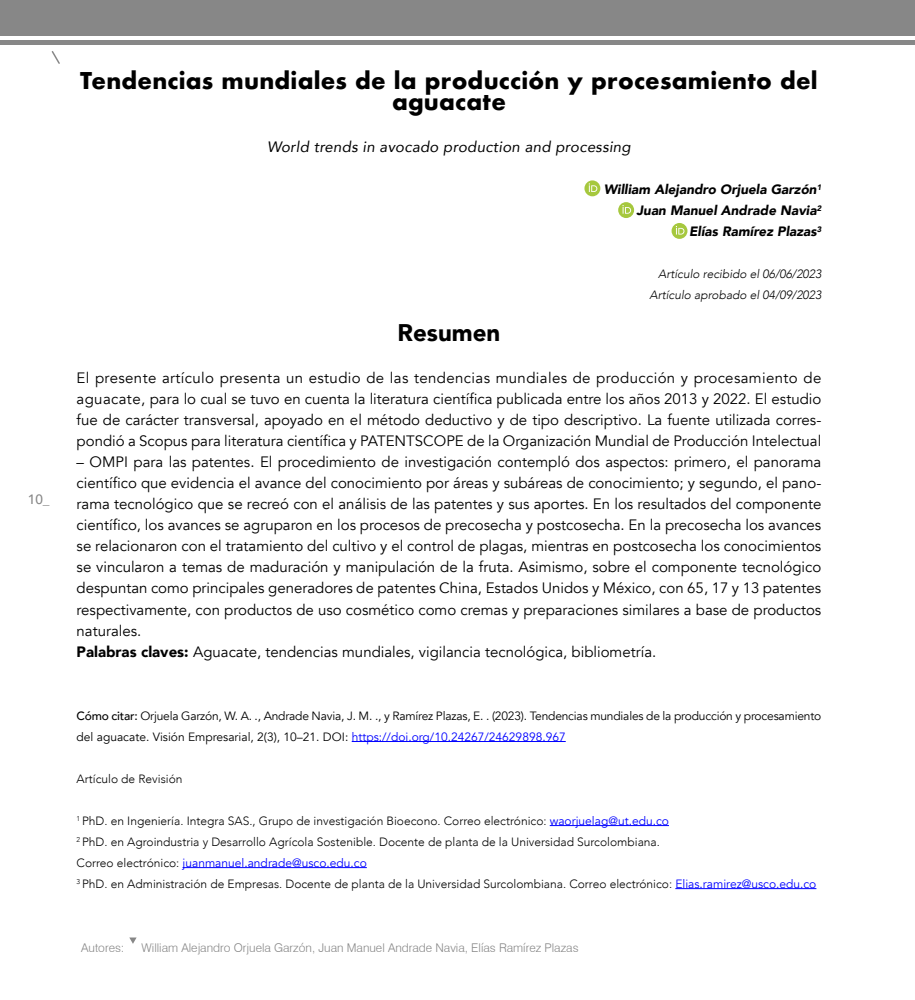
<style>
.page{position:relative;width:915px;height:1000px;background:#fff}
.page>*{position:absolute;margin:0;border:0;box-sizing:border-box;transform-origin:0 0}
.t1{font:900 24px "Avenir";color:#000}
.t2{font:700 22.5px/21px "Futura";letter-spacing:.01em;color:#000;text-align:center}
.t3{font:15px/21px "Avenir";color:#000;text-align:justify}
.t4{font:italic 15px "Avenir";letter-spacing:.02em;color:#000}
.t5{font:italic 900 13.5px/21px "Avenir";color:#000;text-align:right}
.t6{font:500 13.5px "Avenir";color:#878787}
.t7{font:300 12px/21px "Avenir";color:#000}
.t8{font:12px/21px "Avenir";letter-spacing:-.015em;color:#000}
.t9{font:300 12px "Swiss 721 BT";color:#878787}
.t10{font:italic 300 12px/21px "Avenir";color:#000;text-align:right}
.s1{font-weight:900}
.s2{font-weight:500}
.s3{color:#00f}
.s4{font-weight:400;color:#00f}
</style>
<div class="page">
<div style="left:0;top:0;width:914px;height:36px;background:#878787"></div>
<div style="left:0;top:40px;width:914px;height:5px;background:#878787"></div>
<svg style="left:51px;top:51px;width:9px;height:13px"></svg>
<svg style="left:129px;top:937px;width:7px;height:6px"></svg>
<hr style="left:351px;top:741px;width:214px;height:1px;background:#00f">
<hr style="left:549px;top:825px;width:119px;height:1px;background:#00f">
<hr style="left:182px;top:867px;width:185px;height:1px;background:#00f">
<hr style="left:675px;top:888px;width:141px;height:1px;background:#00f">
<svg style="left:584px;top:180px;width:16px;height:16px"></svg>
<svg style="left:618px;top:202px;width:16px;height:16px"></svg>
<svg style="left:671px;top:223px;width:16px;height:16px"></svg>
<p class="t6" style="left:28px;top:488px;width:23px">10_</p>
<h2 class="t2" style="left:80px;top:70px;width:738px">Tendencias mundiales de la producción y procesamiento del aguacate</h2>
<p class="t4" style="left:267px;top:138px;width:365px">World trends in avocado production and processing</p>
<p class="t5" style="left:603px;top:179px;width:219px">William Alejandro Orjuela Garzón<sup>1<br></sup>Juan Manuel Andrade Navia<sup>2<br></sup>Elías Ramírez Plazas<sup>3</sup></p>
<p class="t10" style="left:649px;top:263px;width:173px">Artículo recibido el 06/06/2023<br>Artículo aprobado el 04/09/2023</p>
<h1 class="t1" style="left:397px;top:312px;width:104px">Resumen</h1>
<p class="t3" style="left:77px;top:368px;width:746px">El presente artículo presenta un estudio de las tendencias mundiales de producción y procesamiento de aguacate, para lo cual se tuvo en cuenta la literatura científica publicada entre los años 2013 y 2022. El estudio fue de carácter transversal, apoyado en el método deductivo y de tipo descriptivo. La fuente utilizada corres&shy;pondió a Scopus para literatura científica y PATENTSCOPE de la Organización Mundial de Producción Intelectual</p>
<p class="t3" style="left:77px;top:452px;width:746px;text-align:left">– OMPI para las patentes. El procedimiento de investigación contempló dos aspectos: primero, el panorama científico que evidencia el avance del conocimiento por áreas y subáreas de conocimiento; y segundo, el pano&shy;rama tecnológico que se recreó con el análisis de las patentes y sus aportes. En los resultados del componente científico, los avances se agruparon en los procesos de precosecha y postcosecha. En la precosecha los avances se relacionaron con el tratamiento del cultivo y el control de plagas, mientras en postcosecha los conocimientos se vincularon a temas de maduración y manipulación de la fruta. Asimismo, sobre el componente tecnológico despuntan como principales generadores de patentes China, Estados Unidos y México, con 65, 17 y 13 patentes respectivamente, con productos de uso cosmético como cremas y preparaciones similares a base de productos naturales.<br><span class="s1">Palabras claves:</span> Aguacate, tendencias mundiales, vigilancia tecnológica, bibliometría.</p>
<p class="t8" style="left:77px;top:705px;width:746px"><span class="s2">Cómo citar:</span> Orjuela Garzón, W. A. ., Andrade Navia, J. M. ., y Ramírez Plazas, E. . (2023). Tendencias mundiales de la producción y procesamiento del aguacate. Visión Empresarial, 2(3), 10–21. DOI: <span class="s3">https://doi.org/10.24267/24629898.967</span></p>
<p class="t7" style="left:77px;top:767px;width:107px">Artículo de Revisión</p>
<p class="t7" style="left:77px;top:809px;width:741px"><sup>1</sup> PhD. en Ingeniería. Integra SAS., Grupo de investigación Bioecono. Correo electrónico: <span class="s4">waorjuelag@ut.edu.co<br></span><sup>2</sup> PhD. en Agroindustria y Desarrollo Agrícola Sostenible. Docente de planta de la Universidad Surcolombiana.<br>Correo electrónico: <span class="s4">juanmanuel.andrade@usco.edu.co<br></span><sup>3</sup> PhD. en Administración de Empresas. Docente de planta de la Universidad Surcolombiana. Correo electrónico: <span class="s4">Elias.ramirez@usco.edu.co</span></p>
<p class="t9" style="left:81px;top:940px;width:45px">Autores:</p>
<p class="t9" style="left:141px;top:940px;width:438px">William Alejandro Orjuela Garzón, Juan Manuel Andrade Navia, Elías Ramírez Plazas</p>
</div>
